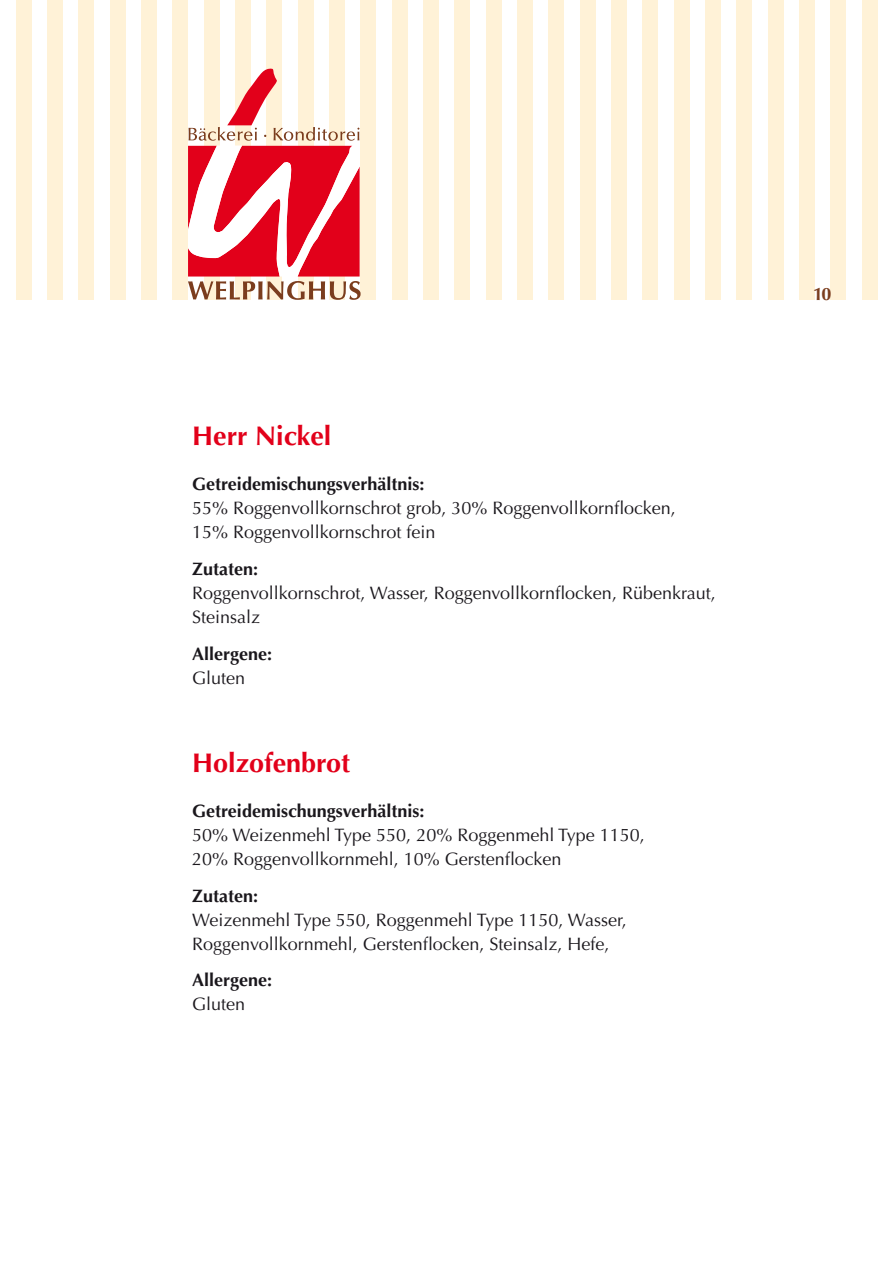
<style>
.page{position:relative;width:893px;height:1263px;background:#fff}
.page>*{position:absolute;margin:0;border:0;box-sizing:border-box;transform-origin:0 0}
.t1{font:700 27px "Optima";color:#e2001a}
.t2{font:18px/24px "Optima";color:#1a171c}
.t3{font:700 18px "Optima";color:#1a171c}
.t4{font:700 18px "Optima";color:#7b3d1e}
</style>
<div class="page">
<div style="left:16px;top:0;width:15px;height:300px;background:#fff2d7"></div>
<div style="left:47px;top:0;width:16px;height:300px;background:#fff2d7"></div>
<div style="left:78px;top:0;width:16px;height:300px;background:#fff2d7"></div>
<div style="left:110px;top:0;width:15px;height:300px;background:#fff2d7"></div>
<div style="left:141px;top:0;width:16px;height:300px;background:#fff2d7"></div>
<div style="left:172px;top:0;width:16px;height:300px;background:#fff2d7"></div>
<div style="left:204px;top:0;width:15px;height:300px;background:#fff2d7"></div>
<div style="left:235px;top:0;width:16px;height:300px;background:#fff2d7"></div>
<div style="left:266px;top:0;width:16px;height:300px;background:#fff2d7"></div>
<div style="left:298px;top:0;width:15px;height:300px;background:#fff2d7"></div>
<div style="left:329px;top:0;width:16px;height:300px;background:#fff2d7"></div>
<div style="left:360px;top:0;width:16px;height:300px;background:#fff2d7"></div>
<div style="left:392px;top:0;width:15px;height:300px;background:#fff2d7"></div>
<div style="left:423px;top:0;width:16px;height:300px;background:#fff2d7"></div>
<div style="left:454px;top:0;width:16px;height:300px;background:#fff2d7"></div>
<div style="left:486px;top:0;width:15px;height:300px;background:#fff2d7"></div>
<div style="left:517px;top:0;width:16px;height:300px;background:#fff2d7"></div>
<div style="left:548px;top:0;width:16px;height:300px;background:#fff2d7"></div>
<div style="left:580px;top:0;width:15px;height:300px;background:#fff2d7"></div>
<div style="left:611px;top:0;width:16px;height:300px;background:#fff2d7"></div>
<div style="left:642px;top:0;width:16px;height:300px;background:#fff2d7"></div>
<div style="left:674px;top:0;width:15px;height:300px;background:#fff2d7"></div>
<div style="left:705px;top:0;width:16px;height:300px;background:#fff2d7"></div>
<div style="left:736px;top:0;width:16px;height:300px;background:#fff2d7"></div>
<div style="left:768px;top:0;width:15px;height:300px;background:#fff2d7"></div>
<div style="left:799px;top:0;width:16px;height:300px;background:#fff2d7"></div>
<div style="left:830px;top:0;width:16px;height:300px;background:#fff2d7"></div>
<div style="left:862px;top:0;width:15px;height:300px;background:#fff2d7"></div>
<svg style="left:188px;top:68px;width:173px;height:232px"></svg>
<h1 class="t1" style="left:192px;top:420px;width:141px">Herr Nickel</h1>
<p class="t3" style="left:192px;top:474px;width:234px">Getreidemischungsverhältnis:</p>
<p class="t2" style="left:192px;top:496px;width:485px">55% Roggenvollkornschrot grob, 30% Roggenvollkornflocken,<br>15% Roggenvollkornschrot fein</p>
<p class="t3" style="left:192px;top:558px;width:68px">Zutaten:</p>
<p class="t2" style="left:192px;top:581px;width:525px">Roggenvollkornschrot, Wasser, Roggenvollkornflocken, Rübenkraut,<br>Steinsalz</p>
<p class="t3" style="left:192px;top:643px;width:82px">Allergene:</p>
<p class="t2" style="left:192px;top:666px;width:55px">Gluten</p>
<h1 class="t1" style="left:192px;top:747px;width:160px">Holzofenbrot</h1>
<p class="t3" style="left:192px;top:800px;width:234px">Getreidemischungsverhältnis:</p>
<p class="t2" style="left:192px;top:823px;width:454px">50% Weizenmehl Type 550, 20% Roggenmehl Type 1150,<br>20% Roggenvollkornmehl, 10% Gerstenflocken</p>
<p class="t3" style="left:192px;top:885px;width:68px">Zutaten:</p>
<p class="t2" style="left:192px;top:908px;width:436px">Weizenmehl Type 550, Roggenmehl Type 1150, Wasser,<br>Roggenvollkornmehl, Gerstenflocken, Steinsalz, Hefe,</p>
<p class="t3" style="left:192px;top:970px;width:82px">Allergene:</p>
<p class="t2" style="left:192px;top:992px;width:55px">Gluten</p>
<p class="t4" style="left:813px;top:283px;width:20px">10</p>
</div>
